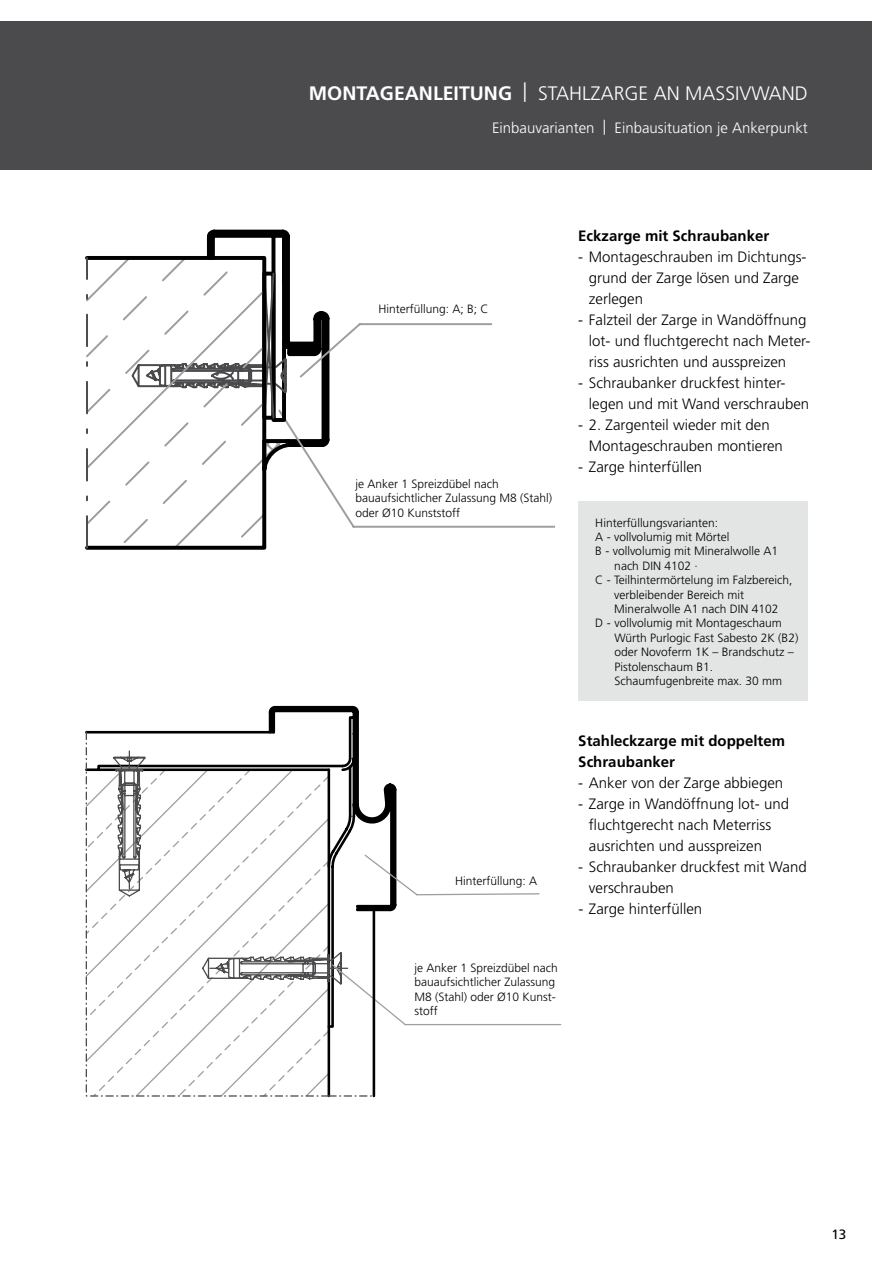
<style>
.page{position:relative;width:893px;height:1263px;background:#fff}
.page>*{position:absolute;margin:0;border:0;box-sizing:border-box;transform-origin:0 0}
.t1{font:300 19.5px "Frutiger LT Pro";color:#fff}
.t2{font:300 15px/21px "Frutiger LT Pro";color:#000}
.t3{font:700 15px/21px "Frutiger LT Pro";color:#000}
.t4{font:300 15px "Frutiger LT Pro";color:#fff}
.t5{font:13.5px "Frutiger LT Pro";color:#000}
.t6{font:300 12px/14.4px "Frutiger LT Pro";color:#000}
.s1{font-weight:700}
</style>
<div class="page">
<div style="left:0;top:21px;width:872px;height:149px;background:#4b4b4d"></div>
<svg style="left:85px;top:706px;width:274px;height:26px"></svg>
<hr style="left:86px;top:731px;width:188px;height:2px;background:#000">
<svg style="left:85px;top:732px;width:476px;height:365px"></svg>
<svg style="left:332px;top:323px;width:222px;height:205px"></svg>
<svg style="left:85px;top:230px;width:247px;height:320px"></svg>
<div style="left:578px;top:501px;width:230px;height:200px;background:#e3e4e4"></div>
<h1 class="t1" style="left:309px;top:82px;width:501px"><span class="s1">MONTAGEANLEITUNG</span> | STAHLZARGE AN MASSIVWAND</h1>
<p class="t4" style="left:492px;top:119px;width:317px">Einbauvarianten | Einbausituation je Ankerpunkt</p>
<p class="t6" style="left:378px;top:302px;width:112px">Hinterfüllung: A; B; C</p>
<p class="t6" style="left:356px;top:476px;width:198px">je Anker 1 Spreizdübel nach bauaufsichtlicher Zulassung M8 (Stahl) oder Ø10 Kunststoff</p>
<p class="t6" style="left:455px;top:874px;width:84px">Hinterfüllung: A</p>
<p class="t6" style="left:415px;top:961px;width:145px">je Anker 1 Spreizdübel nach bauaufsichtlicher Zulassung<br>M8 (Stahl) oder Ø10 Kunst&shy;stoff</p>
<p class="t3" style="left:578px;top:225px;width:192px">Eckzarge mit Schraubanker</p>
<p class="t2" style="left:589px;top:246px;width:219px;text-indent:-11px">- Montageschrauben im Dichtungs&shy;grund der Zarge lösen und Zarge zerlegen</p>
<p class="t2" style="left:589px;top:309px;width:223px;text-indent:-11px">- Falzteil der Zarge in Wandöffnung lot- und fluchtgerecht nach Meter&shy;riss ausrichten und ausspreizen</p>
<p class="t2" style="left:589px;top:372px;width:222px;text-indent:-11px">- Schraubanker druckfest hinter&shy;legen und mit Wand verschrauben</p>
<p class="t2" style="left:589px;top:414px;width:195px;text-indent:-11px">- 2. Zargenteil wieder mit den<br>Montageschrauben montieren</p>
<p class="t2" style="left:578px;top:456px;width:125px">- Zarge hinterfüllen</p>
<p class="t6" style="left:595px;top:515px;width:124px">Hinterfüllungsvarianten:</p>
<p class="t6" style="left:595px;top:530px;width:135px">A - vollvolumig mit Mörtel</p>
<p class="t6" style="left:595px;top:544px;width:184px">B - vollvolumig mit Mineralwolle A1</p>
<p class="t6" style="left:614px;top:558px;width:85px">nach DIN 4102 ·</p>
<p class="t6" style="left:595px;top:573px;width:199px">C - Teilhintermörtelung im Falzbereich,</p>
<p class="t6" style="left:614px;top:587px;width:131px">verbleibender Bereich mit</p>
<p class="t6" style="left:614px;top:602px;width:166px">Mineralwolle A1 nach DIN 4102</p>
<p class="t6" style="left:595px;top:616px;width:188px">D - vollvolumig mit Montageschaum</p>
<p class="t6" style="left:614px;top:630px;width:185px">Würth Purlogic Fast Sabesto 2K (B2)</p>
<p class="t6" style="left:614px;top:645px;width:181px">oder Novoferm 1K – Brandschutz –</p>
<p class="t6" style="left:614px;top:659px;width:100px">Pistolenschaum B1.</p>
<p class="t6" style="left:614px;top:674px;width:169px">Schaumfugenbreite max. 30 mm</p>
<p class="t3" style="left:578px;top:730px;width:208px">Stahleckzarge mit doppeltem<br>Schraubanker</p>
<p class="t2" style="left:578px;top:772px;width:206px">- Anker von der Zarge abbiegen</p>
<p class="t2" style="left:589px;top:793px;width:202px;text-indent:-11px">- Zarge in Wandöffnung lot- und fluchtgerecht nach Meterriss ausrichten und ausspreizen</p>
<p class="t2" style="left:589px;top:856px;width:219px;text-indent:-11px">- Schraubanker druckfest mit Wand verschrauben</p>
<p class="t2" style="left:578px;top:898px;width:125px">- Zarge hinterfüllen</p>
<p class="t5" style="left:831px;top:1226px;width:17px">13</p>
</div>
